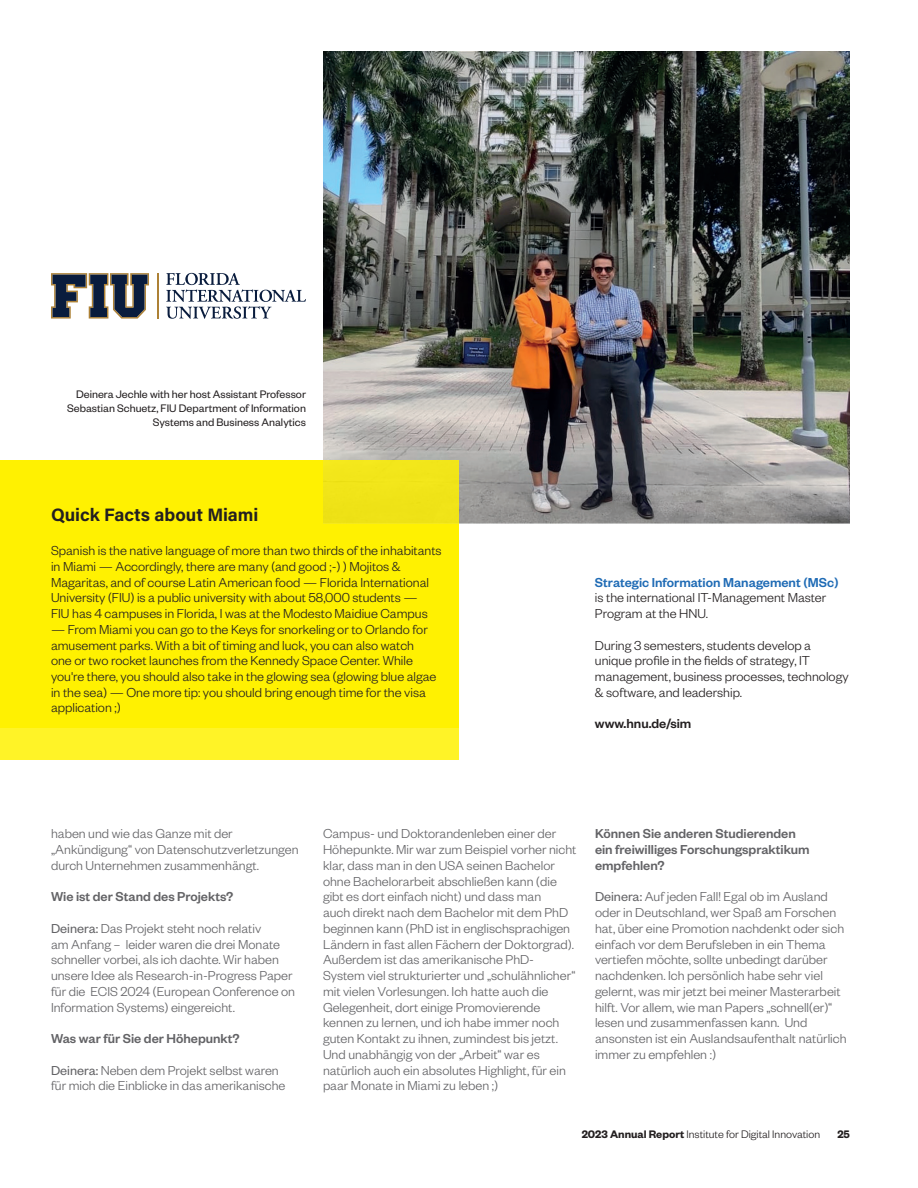
<style>
.page{position:relative;width:918px;height:1188px;background:#fff}
.page>*{position:absolute;margin:0;border:0;box-sizing:border-box;transform-origin:0 0}
.t1{font:700 18px "Acumin Pro";color:#231f20}
.t2{font:300 14.25px/15.8px "Founders Grotesk";color:#636366}
.t3{font:300 14.25px/15.8px "Founders Grotesk";color:#231f20}
.t4{font:500 14.25px/15.8px "Founders Grotesk";color:#636366}
.t5{font:500 14.25px "Founders Grotesk";color:#1f6bb5}
.t6{font:500 14.25px "Founders Grotesk";color:#231f20}
.t7{font:12px/14.2px "Founders Grotesk";color:#231f20;text-align:right}
.t8{font:300 12px "Founders Grotesk";color:#231f20}
.t9{font:600 12px "Founders Grotesk";color:#231f20}
.s1{font-weight:400}
.s2{font-weight:600}
</style>
<div class="page">
<img style="left:323px;top:51px;width:527px;height:473px">
<svg style="left:0;top:461px;width:459px;height:299px;background:#fef006"></svg>
<hr style="left:157px;top:273px;width:1px;height:46px;background:#ad8135">
<svg style="left:51px;top:273px;width:98px;height:46px"></svg>
<svg style="left:166px;top:273px;width:140px;height:46px"></svg>
<p class="t7" style="left:67px;top:386px;width:240px">Deinera Jechle with her host Assistant Professor<br>Sebastian Schuetz, FIU Department of Information<br>Systems and Business Analytics</p>
<p class="t1" style="left:51px;top:502px;width:209px">Quick Facts about Miami</p>
<p class="t3" style="left:51px;top:542px;width:392px">Spanish is the native language of more than two thirds of the inhabitants in Miami — Accordingly, there are many (and good ;-) ) Mojitos &amp; Magaritas, and of course Latin American food — Florida International University (FIU) is a public university with about 58,000 students —<br>FIU has 4 campuses in Florida, I was at the Modesto Maidiue Campus</p>
<p class="t3" style="left:51px;top:621px;width:387px">— From Miami you can go to the Keys for snorkeling or to Orlando for amusement parks. With a bit of timing and luck, you can also watch one or two rocket launches from the Kennedy Space Center. While you're there, you should also take in the glowing sea (glowing blue algae in the sea) — One more tip: you should bring enough time for the visa application ;)</p>
<p class="t5" style="left:595px;top:573px;width:245px">Strategic Information Management (MSc)</p>
<p class="t3" style="left:595px;top:589px;width:233px">is the international IT-Management Master<br>Program at the HNU.</p>
<p class="t3" style="left:595px;top:636px;width:255px">During 3 semesters, students develop a unique profile in the fields of strategy, IT management, business processes, technology &amp; software, and leadership.</p>
<p class="t6" style="left:595px;top:715px;width:98px">www.hnu.de/sim</p>
<p class="t2" style="left:51px;top:825px;width:249px">haben und wie das Ganze mit der „Ankündigung“ von Datenschutzverletzungen durch Unternehmen zusammenhängt.</p>
<p class="t4" style="left:51px;top:888px;width:184px">Wie ist der Stand des Projekts?</p>
<p class="t2" style="left:51px;top:920px;width:246px"><span class="s1">Deinera:</span> Das Projekt steht noch relativ<br>am Anfang – leider waren die drei Monate schneller vorbei, als ich dachte. Wir haben unsere Idee als Research-in-Progress Paper für die ECIS 2024 (European Conference on Information Systems) eingereicht.</p>
<p class="t4" style="left:51px;top:1030px;width:190px">Was war für Sie der Höhepunkt?</p>
<p class="t2" style="left:51px;top:1062px;width:236px"><span class="s1">Deinera:</span> Neben dem Projekt selbst waren für mich die Einblicke in das amerikanische</p>
<p class="t2" style="left:323px;top:825px;width:255px">Campus- und Doktorandenleben einer der Höhepunkte. Mir war zum Beispiel vorher nicht klar, dass man in den USA seinen Bachelor ohne Bachelorarbeit abschließen kann (die gibt es dort einfach nicht) und dass man<br>auch direkt nach dem Bachelor mit dem PhD beginnen kann (PhD ist in englischsprachigen Ländern in fast allen Fächern der Doktorgrad).<br>Außerdem ist das amerikanische PhD-System viel strukturierter und „schulähnlicher“ mit vielen Vorlesungen. Ich hatte auch die Gelegenheit, dort einige Promovierende kennen zu lernen, und ich habe immer noch guten Kontakt zu ihnen, zumindest bis jetzt.<br>Und unabhängig von der „Arbeit“ war es natürlich auch ein absolutes Highlight, für ein paar Monate in Miami zu leben ;)</p>
<p class="t4" style="left:595px;top:825px;width:216px">Können Sie anderen Studierenden ein freiwilliges Forschungspraktikum empfehlen?</p>
<p class="t2" style="left:595px;top:888px;width:253px"><span class="s1">Deinera:</span> Auf jeden Fall! Egal ob im Ausland oder in Deutschland, wer Spaß am Forschen hat, über eine Promotion nachdenkt oder sich einfach vor dem Berufsleben in ein Thema vertiefen möchte, sollte unbedingt darüber nachdenken. Ich persönlich habe sehr viel gelernt, was mir jetzt bei meiner Masterarbeit hilft. Vor allem, wie man Papers „schnell(er)“ lesen und zusammenfassen kann. Und ansonsten ist ein Auslandsaufenthalt natürlich immer zu empfehlen :)</p>
<p class="t8" style="left:582px;top:1127px;width:240px"><span class="s2">2023 Annual Report</span> Institute for Digital Innovation</p>
<p class="t9" style="left:837px;top:1126px;width:14px">25</p>
</div>
